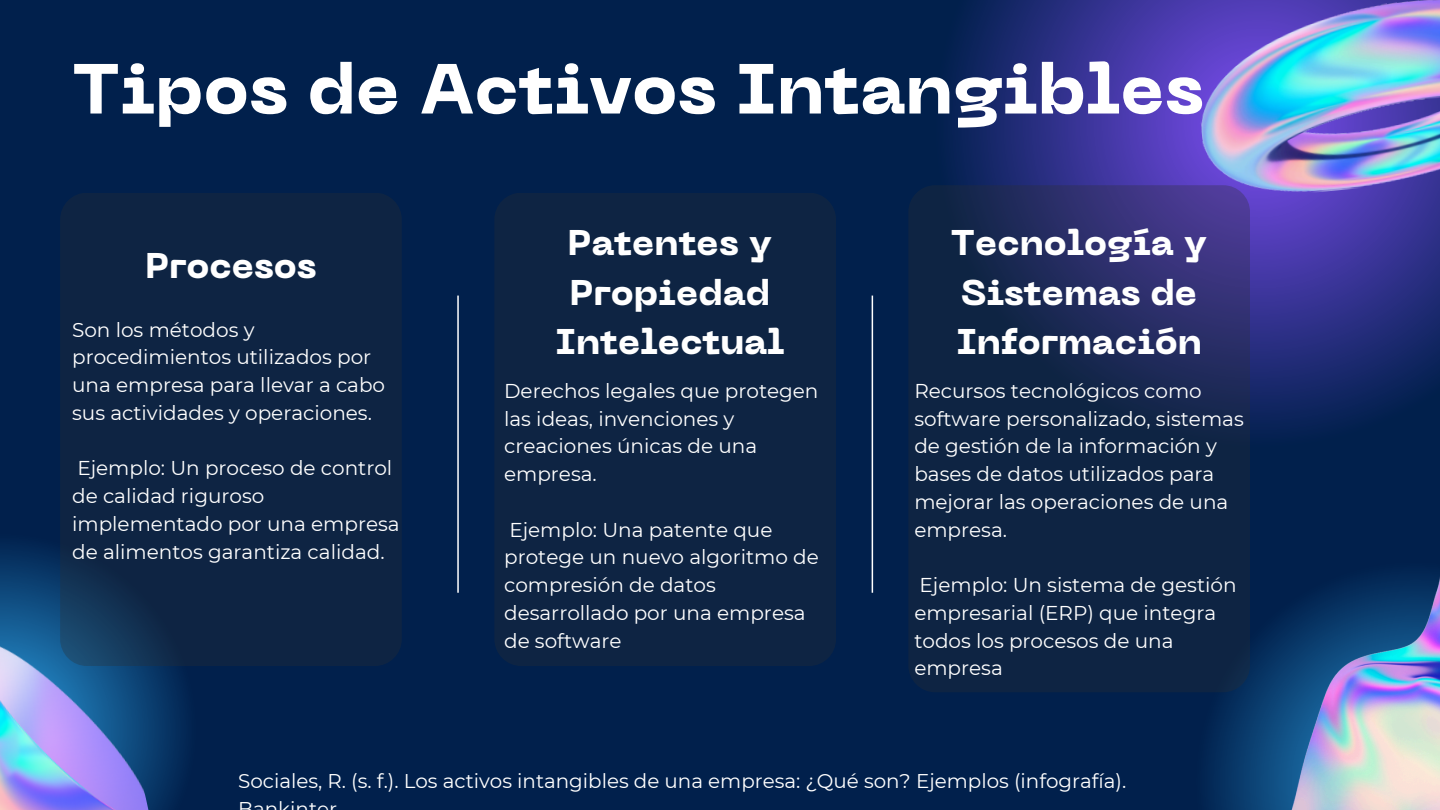
<style>
.page{position:relative;width:1440px;height:810px;background:#01204c}
.page>*{position:absolute;margin:0;border:0;box-sizing:border-box;transform-origin:0 0}
.t1{font:800 70.3px "PP Neue Machina";color:#fff}
.t2{font:800 35.5px/49.5px "PP Neue Machina";color:#fff;text-align:center}
.t3{font:20px/27.8px "Montserrat";color:#fff}
.t4{font:19.9px/27.8px "Montserrat";color:#fff}
</style>
<div class="page">
<svg style="left:955px;top:0;width:485px;height:427px;background:#2e3089"></svg>
<svg style="left:0;top:547px;width:183px;height:263px;fill:#073464"></svg>
<div style="left:60px;top:193px;width:342px;height:473px;background:#0e2443;border-radius:27px"></div>
<hr style="left:457px;top:296px;width:2px;height:297px;background:#fff">
<hr style="left:872px;top:296px;width:1px;height:297px;background:#fff">
<svg style="left:1211px;top:685px;width:31px;height:125px;fill:#062f5e"></svg>
<img style="left:1191px;top:0;width:249px;height:202px">
<img style="left:0;top:616px;width:153px;height:194px">
<img style="left:1242px;top:576px;width:198px;height:234px">
<div style="left:494px;top:193px;width:342px;height:473px;background:#0e2443;border-radius:27px"></div>
<svg style="left:908px;top:185px;width:342px;height:507px;fill:#0e2443"></svg>
<h2 class="t1" style="left:72px;top:62px;width:1133px">Tipos de Activos Intangibles</h2>
<h2 class="t2" style="left:146px;top:244px;width:172px">Procesos</h2>
<p class="t3" style="left:72px;top:316px;width:315px">Son los métodos y procedimientos utilizados por una empresa para llevar a cabo sus actividades y operaciones.</p>
<p class="t3" style="left:72px;top:454px;width:329px">Ejemplo: Un proceso de control de calidad riguroso implementado por una empresa de alimentos garantiza calidad.</p>
<p class="t2" style="left:556px;top:221px;width:231px">Patentes y<br>Propiedad<br>Intelectual</p>
<p class="t3" style="left:504px;top:377px;width:316px">Derechos legales que protegen las ideas, invenciones y creaciones únicas de una empresa.</p>
<h2 class="t3" style="left:504px;top:516px;width:316px">Ejemplo: Una patente que protege un nuevo algoritmo de compresión de datos desarrollado por una empresa de software</h2>
<p class="t2" style="left:951px;top:221px;width:258px;text-align:left">Tecnología y<br>Sistemas de<br>Información</p>
<p class="t3" style="left:914px;top:377px;width:331px">Recursos tecnológicos como software personalizado, sistemas de gestión de la información y bases de datos utilizados para mejorar las operaciones de una empresa.</p>
<p class="t3" style="left:914px;top:571px;width:324px">Ejemplo: Un sistema de gestión empresarial (ERP) que integra todos los procesos de una empresa</p>
<p class="t4" style="left:238px;top:767px;width:890px">Sociales, R. (s. f.). Los activos intangibles de una empresa: ¿Qué son? Ejemplos (infografía).<br>B</p>
<p class="t4" style="left:278px;top:795px;width:40px">ki t</p>
</div>
